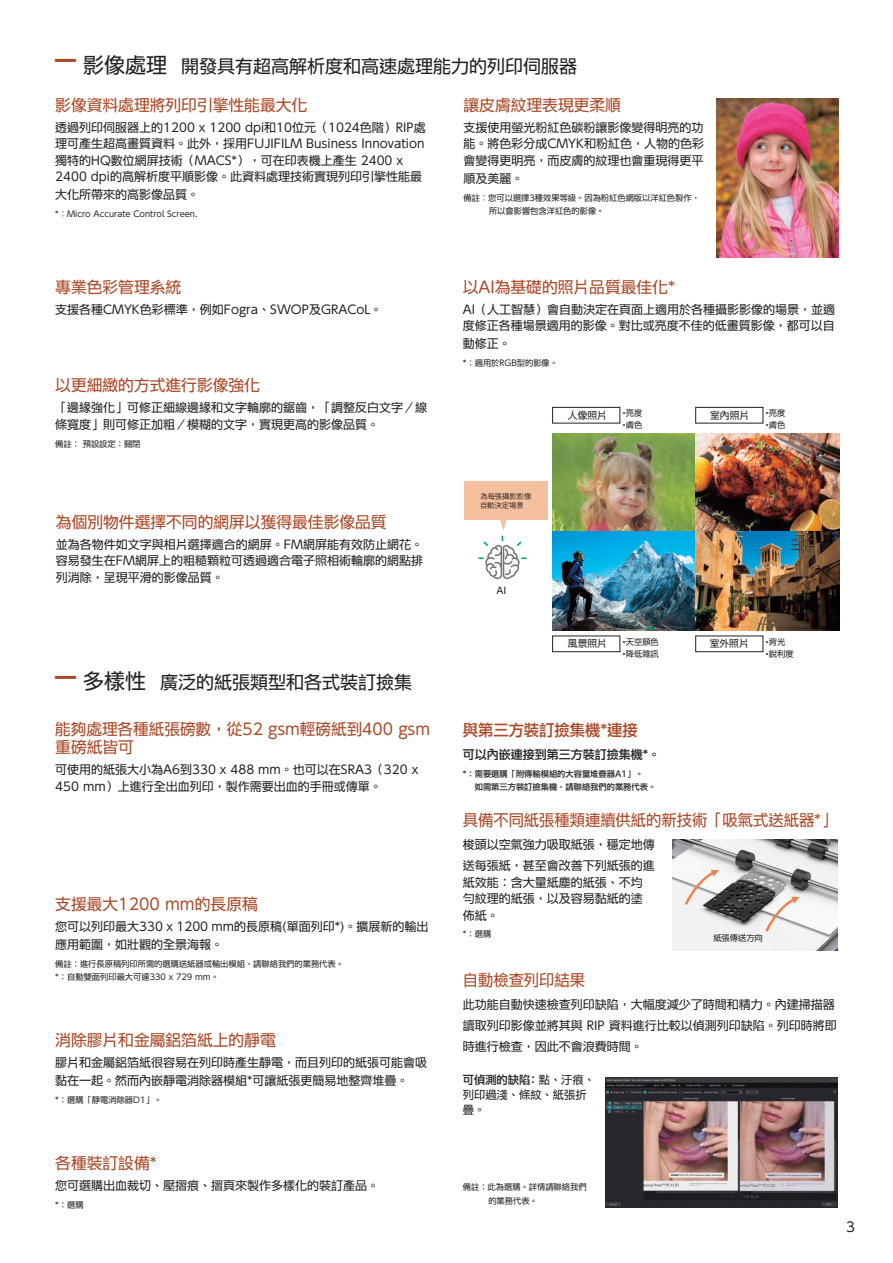
<style>
.page{position:relative;width:893px;height:1263px;background:#fff}
.page>*{position:absolute;margin:0;border:0;box-sizing:border-box;transform-origin:0 0}
.t1{font:18px "UD Shin Go Std TC";color:#231f20}
.t2{font:15.75px/18px "UD Shin Go Std TC";color:#ab4827}
.t3{font:500 15.75px "UD Shin Go Std TC";color:#ab4827}
.t4{font:13.5px "UD Shin Go Std TC";color:#231f20}
.t5{font:12px/16.5px "UD Shin Go Std TC";color:#231f20}
.t6{font:500 12px "UD Shin Go Std TC";color:#231f20}
.t7{font:11.25px/15px "UD Shin Go Std TC";color:#231f20}
.t8{font:9.9px "Clarimo UDPE";color:#231f20}
.t9{font:9.75px "UD Shin Go Std TC";color:#231f20}
.t10{font:8.25px/13.5px "UD Shin Go Std TC";color:#231f20}
.t11{font:500 8.25px/13.5px "UD Shin Go Std TC";color:#231f20}
.t12{font:7.35px/8.7px "Koz Go Pr 6 N";color:#231f20}
.s1{font-family:"UD Shin Go Std TC De B";font-size:35.7px;color:#ab4827}
.s2{font-size:21px}
.s3{font-family:"Clarimo UDPE"}
.s4{font-weight:500}
</style>
<div class="page">
<img style="left:672px;top:839px;width:165px;height:111px">
<svg style="left:685px;top:870px;width:34px;height:35px"></svg>
<svg style="left:765px;top:897px;width:34px;height:35px"></svg>
<svg style="left:478px;top:536px;width:49px;height:43px"></svg>
<div style="left:464px;top:481px;width:83px;height:39px;background:#f5c09d"></div>
<svg style="left:500px;top:520px;width:7px;height:10px"></svg>
<img style="left:553px;top:434px;width:286px;height:196px">
<div style="left:552px;top:407px;width:68px;height:16px;border:1px solid #231f20"></div>
<div style="left:695px;top:407px;width:68px;height:16px;border:1px solid #231f20"></div>
<div style="left:695px;top:636px;width:68px;height:16px;border:1px solid #231f20"></div>
<div style="left:552px;top:636px;width:68px;height:16px;border:1px solid #231f20"></div>
<img style="left:716px;top:98px;width:122px;height:159px">
<img style="left:605px;top:1077px;width:232px;height:131px">
<h1 class="t1" style="left:55px;top:53px;width:523px"><span class="s1">—</span> <span class="s2">影像處理</span> 開發具有超高解析度和高速處理能力的列印伺服器</h1>
<h2 class="t2" style="left:55px;top:95px;width:254px">影像資料處理將列印引擎性能最大化</h2>
<p class="t5" style="left:55px;top:119px;width:372px">透過列印伺服器上的1200 x 1200 dpi和10位元（1024色階）RIP處理可產生超高畫質資料。此外，採用FUJIFILM Business Innovation獨特的HQ數位網屏技術（MACS*），可在印表機上產生 2400 x 2400 dpi的高解析度平順影像。此資料處理技術實現列印引擎性能最</p>
<p class="t5" style="left:55px;top:186px;width:146px">大化所帶來的高影像品質。</p>
<p class="t10" style="left:55px;top:207px;width:143px">*︰Micro Accurate Control Screen.</p>
<h2 class="t2" style="left:463px;top:95px;width:159px">讓皮膚紋理表現更柔順</h2>
<p class="t5" style="left:463px;top:119px;width:242px;text-align:justify">支援使用螢光粉紅色碳粉讓影像變得明亮的功能。將色彩分成CMYK和粉紅色，人物的色彩會變得更明亮，而皮膚的紋理也會重現得更平</p>
<p class="t5" style="left:463px;top:170px;width:61px">順及美麗。</p>
<p class="t10" style="left:489px;top:191px;width:212px;text-indent:-26px">備註︰您可以選擇3種效果等級。因為粉紅色網版以洋紅色製作，所以會影響包含洋紅色的影像。</p>
<h2 class="t2" style="left:55px;top:277px;width:128px">專業色彩管理系統</h2>
<p class="t5" style="left:55px;top:301px;width:328px">支援各種CMYK色彩標準，例如Fogra、SWOP及GRACoL。</p>
<h2 class="t2" style="left:55px;top:376px;width:206px">以更細緻的方式進行影像強化</h2>
<p class="t5" style="left:55px;top:399px;width:374px">「邊緣強化」可修正細線邊緣和文字輪廓的鋸齒，「調整反白文字／線條寬度」則可修正加粗／模糊的文字，實現更高的影像品質。</p>
<p class="t10" style="left:55px;top:437px;width:87px">備註︰ 預設設定：關閉</p>
<h2 class="t2" style="left:56px;top:512px;width:332px">為個別物件選擇不同的網屏以獲得最佳影像品質</h2>
<p class="t5" style="left:56px;top:535px;width:369px;text-align:justify">並為各物件如文字與相片選擇適合的網屏。FM網屏能有效防止網花。容易發生在FM網屏上的粗糙顆粒可透過適合電子照相術輪廓的網點排列消除，呈現平滑的影像品質。</p>
<h1 class="t1" style="left:55px;top:670px;width:358px"><span class="s1">—</span> <span class="s2">多樣性</span> 廣泛的紙張類型和各式裝訂撿集</h1>
<h2 class="t2" style="left:55px;top:720px;width:376px">能夠處理各種紙張磅數，從52 gsm輕磅紙到400 gsm重磅紙皆可</h2>
<p class="t5" style="left:55px;top:761px;width:364px">可使用的紙張大小為A6到330 x 488 mm。也可以在SRA3（320 x<br>450 mm）上進行全出血列印，製作需要出血的手冊或傳單。</p>
<h2 class="t2" style="left:55px;top:894px;width:204px">支援最大1200 mm的長原稿</h2>
<p class="t5" style="left:55px;top:917px;width:375px;line-height:18px">您可以列印最大330 x 1200 mm的長原稿(單面列印*)。擴展新的輸出應用範圍，如壯觀的全景海報。</p>
<p class="t10" style="left:55px;top:957px;width:290px">備註︰進行長原稿列印所需的選購送紙器或輸出模組，請聯絡我們的業務代表。*：自動雙面列印最大可達330 x 729 mm。</p>
<h2 class="t2" style="left:55px;top:1030px;width:222px">消除膠片和金屬鋁箔紙上的靜電</h2>
<p class="t5" style="left:55px;top:1053px;width:374px;line-height:18px">膠片和金屬鋁箔紙很容易在列印時產生靜電，而且列印的紙張可能會吸黏在一起。然而內嵌靜電消除器模組*可讓紙張更簡易地整齊堆疊。</p>
<p class="t10" style="left:55px;top:1093px;width:108px">*：選購「靜電消除器D1」。</p>
<h2 class="t2" style="left:55px;top:1153px;width:103px">各種裝訂設備*</h2>
<p class="t5" style="left:55px;top:1176px;width:326px">您可選購出血裁切、壓摺痕、摺頁來製作多樣化的裝訂產品。</p>
<p class="t10" style="left:55px;top:1197px;width:30px">*：選購</p>
<h2 class="t2" style="left:463px;top:277px;width:214px">以AI為基礎的照片品質最佳化*</h2>
<p class="t5" style="left:463px;top:301px;width:374px">AI（人工智慧）會自動決定在頁面上適用於各種攝影影像的場景，並適度修正各種場景適用的影像。對比或亮度不佳的低畫質影像，都可以自</p>
<p class="t5" style="left:463px;top:335px;width:49px">動修正。</p>
<p class="t10" style="left:463px;top:356px;width:97px">*：適用於RGB型的影像。</p>
<p class="t12" style="left:480px;top:492px;width:53px">為每張攝影影像自動決定場景</p>
<p class="t9" style="left:568px;top:408px;width:40px">人像照片</p>
<p class="t10" style="left:766px;top:406px;width:21px"><span class="s3">•</span>亮度</p>
<p class="t10" style="left:766px;top:418px;width:21px"><span class="s3">•</span>膚色</p>
<p class="t10" style="left:623px;top:406px;width:21px"><span class="s3">•</span>亮度</p>
<p class="t10" style="left:623px;top:418px;width:21px"><span class="s3">•</span>膚色</p>
<p class="t9" style="left:710px;top:408px;width:40px">室內照片</p>
<p class="t8" style="left:496px;top:582px;width:11px">AI</p>
<p class="t9" style="left:568px;top:637px;width:40px">風景照片</p>
<p class="t10" style="left:623px;top:634px;width:38px"><span class="s3">•</span>天空顏色</p>
<p class="t9" style="left:710px;top:637px;width:40px">室外照片</p>
<p class="t10" style="left:623px;top:647px;width:38px"><span class="s3">•</span>降低雜訊</p>
<p class="t10" style="left:766px;top:634px;width:21px"><span class="s3">•</span>背光</p>
<p class="t10" style="left:766px;top:646px;width:30px"><span class="s3">•</span>銳利度</p>
<h2 class="t3" style="left:463px;top:718px;width:176px">與第三方裝訂撿集機*連接</h2>
<p class="t6" style="left:463px;top:745px;width:199px">可以內嵌連接到第三方裝訂撿集機*。</p>
<p class="t11" style="left:475px;top:766px;width:183px;text-indent:-12px">*：需要選購「附傳輸模組的大容量堆疊器A1」。<br>如需第三方裝訂撿集機，請聯絡我們的業務代表。</p>
<h2 class="t2" style="left:463px;top:810px;width:375px">具備不同紙張種類連續供紙的新技術「吸氣式送紙器*」</h2>
<p class="t5" style="left:463px;top:834px;width:193px;line-height:21px">梭頭以空氣強力吸取紙張，穩定地傳送每張紙，甚至會改善下列紙張的進</p>
<p class="t5" style="left:463px;top:873px;width:181px;text-align:justify">紙效能：含大量紙塵的紙張、不均勻紋理的紙張，以及容易黏紙的塗佈紙。</p>
<p class="t10" style="left:463px;top:927px;width:30px">*：選購</p>
<p class="t10" style="left:713px;top:931px;width:51px">紙張傳送方向</p>
<h2 class="t2" style="left:463px;top:970px;width:124px">自動檢查列印結果</h2>
<p class="t5" style="left:463px;top:993px;width:375px;line-height:21px">此功能自動快速檢查列印缺陷，大幅度減少了時間和精力。內建掃描器讀取列印影像並將其與 RIP 資料進行比較以偵測列印缺陷。列印時將即時進行檢查，因此不會浪費時間。</p>
<p class="t7" style="left:463px;top:1072px;width:134px"><span class="s4">可偵測的缺陷：</span>點、汙痕、列印過淺、條紋、紙張折疊。</p>
<p class="t10" style="left:488px;top:1180px;width:100px;text-indent:-26px">備註：此為選購。詳情請聯絡我們的業務代表。</p>
<p class="t4" style="left:846px;top:1217px;width:10px">3</p>
</div>
